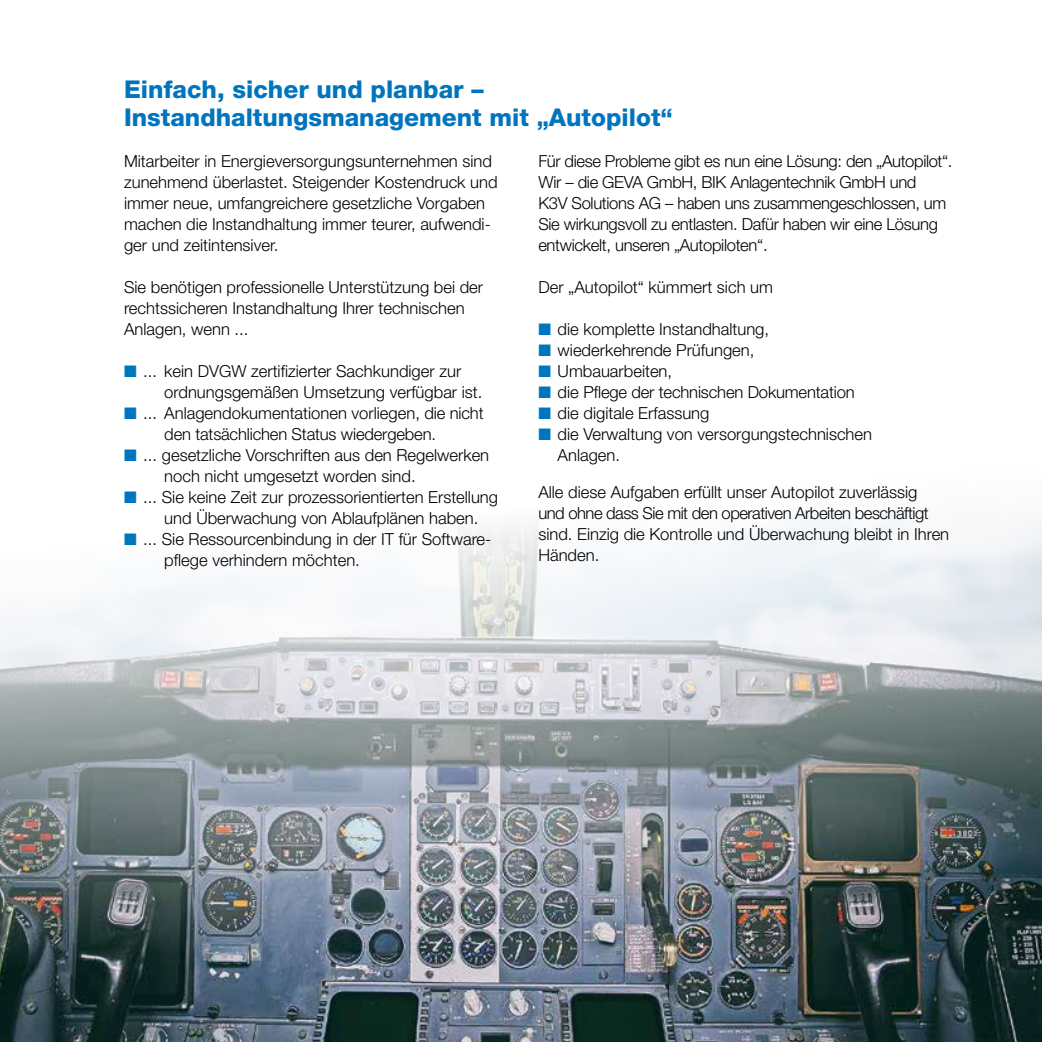
<style>
.page{position:relative;width:1042px;height:1042px;background:#fff}
.page>*{position:absolute;margin:0;border:0;box-sizing:border-box;transform-origin:0 0}
.t1{font:800 24.5px/28px "Helvetica Neue";color:#0075bf}
.t2{font:300 16.62px/21px "Helvetica Neue";color:#000}
.t3{font:300 16.62px/21px "Helvetica Neue";letter-spacing:-.02em;color:#000}
.s1{color:#0075bf}
</style>
<div class="page">
<img style="left:0;top:511px;width:1042px;height:531px">
<h1 class="t1" style="left:124px;top:75px;width:550px">Einfach, sicher und planbar –<br>Instandhaltungsmanagement mit „Autopilot“</h1>
<p class="t2" style="left:124px;top:150px;width:375px">Mitarbeiter in Energieversorgungsunternehmen sind zunehmend überlastet. Steigender Kostendruck und immer neue, umfangreichere gesetzliche Vorgaben machen die Instandhaltung immer teurer, aufwendi&shy;ger und zeitintensiver.</p>
<p class="t2" style="left:124px;top:276px;width:361px">Sie benötigen professionelle Unterstützung bei der rechtssicheren Instandhaltung Ihrer technischen<br>Anlagen, wenn ...</p>
<p class="t2" style="left:164px;top:360px;width:320px;text-indent:-40px"><span class="s1">■</span> ... kein DVGW zertifizierter Sachkundiger zur ordnungsgemäßen Umsetzung verfügbar ist.</p>
<p class="t2" style="left:124px;top:402px;width:361px;text-align:center"><span class="s1">■</span> ... Anlagendokumentationen vorliegen, die nicht den tatsächlichen Status wiedergeben.</p>
<p class="t2" style="left:164px;top:444px;width:326px;text-indent:-40px"><span class="s1">■</span> ... gesetzliche Vorschriften aus den Regelwerken noch nicht umgesetzt worden sind.</p>
<p class="t2" style="left:164px;top:486px;width:335px;text-indent:-40px"><span class="s1">■</span> ... Sie keine Zeit zur prozessorientierten Erstellung und Überwachung von Ablaufplänen haben.</p>
<p class="t2" style="left:164px;top:528px;width:329px;text-indent:-40px"><span class="s1">■</span> ... Sie Ressourcenbindung in der IT für Software&shy;pflege verhindern möchten.</p>
<p class="t3" style="left:538px;top:150px;width:416px">Für diese Probleme gibt es nun eine Lösung: den „Autopilot“.<br>Wir – die GEVA GmbH, BIK Anlagentechnik GmbH und<br>K3V Solutions AG – haben uns zusammengeschlossen, um Sie wirkungsvoll zu entlasten. Dafür haben wir eine Lösung entwickelt, unseren „Autopiloten“.</p>
<p class="t2" style="left:538px;top:276px;width:236px">Der „Autopilot“ kümmert sich um</p>
<p class="t2" style="left:538px;top:318px;width:232px"><span class="s1">■</span> die komplette Instandhaltung,</p>
<p class="t2" style="left:538px;top:339px;width:218px"><span class="s1">■</span> wiederkehrende Prüfungen,</p>
<p class="t2" style="left:538px;top:360px;width:135px"><span class="s1">■</span> Umbauarbeiten,</p>
<p class="t2" style="left:538px;top:381px;width:318px"><span class="s1">■</span> die Pflege der technischen Dokumentation</p>
<p class="t2" style="left:538px;top:402px;width:173px"><span class="s1">■</span> die digitale Erfassung</p>
<p class="t2" style="left:557px;top:423px;width:316px;text-indent:-19px"><span class="s1">■</span> die Verwaltung von versorgungstechnischen<br>Anlagen.</p>
<p class="t2" style="left:538px;top:481px;width:412px">Alle diese Aufgaben erfüllt unser Autopilot zuverlässig<br>und ohne dass Sie mit den operativen Arbeiten beschäftigt sind. Einzig die Kontrolle und Überwachung bleibt in Ihren Händen.</p>
</div>
